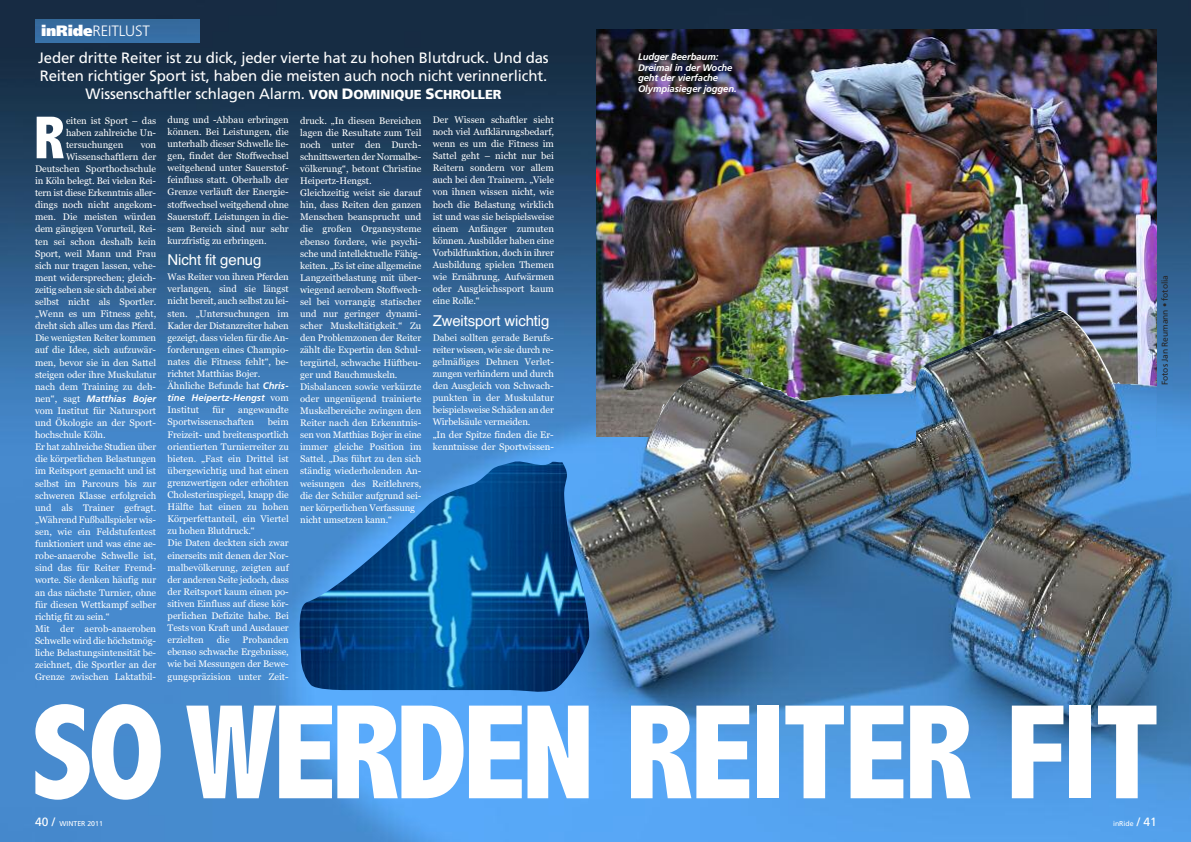
<style>
.page{position:relative;width:1191px;height:842px;background:#fff}
.page>*{position:absolute;margin:0;border:0;box-sizing:border-box;transform-origin:0 0}
.t1{font:800 condensed 136px "Abadi";letter-spacing:-.025em;color:#fff}
.t2{font:800 condensed 61px "Abadi";color:#fff}
.t3{font:15px/18px "Frutiger";letter-spacing:-.01em;color:#fff;text-align:center}
.t4{font:15px "Helvetica";letter-spacing:-.01em;color:#fff}
.t5{font:300 15px "Frutiger";letter-spacing:-.01em;color:#fff}
.t6{font:9.5px/12.1px "Georgia";color:#fff}
.t7{font:italic 700 9.5px/10.5px "Frutiger";letter-spacing:-.01em;color:#fff}
.t8{font:8.5px "Frutiger";letter-spacing:-.01em;color:#272627}
.t9{font:7px "Frutiger";color:#fff}
.s1{font-weight:900}
.s2{font-weight:900;font-size:13px}
.s3{font-family:"Frutiger";font-weight:700;font-style:italic}
.s4{font-family:"Georgia";font-weight:400;font-style:normal}
.s5{font-size:12px}
</style>
<div class="page">
<img style="left:34px;top:0;width:1157px;height:842px">
<img style="left:0;top:0;width:34px;height:842px">
<img style="left:596px;top:29px;width:561px;height:407px">
<img style="left:646px;top:367px;width:270px;height:81px">
<img style="left:916px;top:309px;width:241px;height:152px">
<div style="left:35px;top:19px;width:164px;height:23px;background:#366ba2"></div>
<img style="left:298px;top:460px;width:291px;height:233px">
<h3 class="t5" style="left:41px;top:24px;width:110px"><span class="s1">inRide</span>REITLUST</h3>
<h3 class="t3" style="left:38px;top:50px;width:512px">Jeder dritte Reiter ist zu dick, jeder vierte hat zu hohen Blutdruck. Und das<br>Reiten richtiger Sport ist, haben die meisten auch noch nicht verinnerlicht.<br>Wissenschaftler schlagen Alarm. <span class="s2">VON</span> <span class="s1">D</span><span class="s2">OMINIQUE</span> <span class="s1">S</span><span class="s2">CHROLLER</span></h3>
<p class="t6" style="left:66px;top:114px;width:92px;text-align:justify">eiten ist Sport – das haben zahlreiche Un&shy;tersuchungen</p>
<p class="t6" style="left:300px;top:114px;width:123px">druck. „In diesen Bereichen lagen die Resultate zum Teil noch unter den Durch&shy;schnittswerten der Normalbe&shy;völkerung“, betont Christine<br>Heipertz-Hengst.<br>Gleichzeitig weist sie darauf hin, dass Reiten den ganzen<br>Menschen beansprucht und die großen Organsysteme ebenso fordere, wie psychi&shy;sche und intellektuelle Fähig&shy;keiten. „Es ist eine allgemeine<br>Langzeitbelastung mit über&shy;wiegend aerobem Stoffwech&shy;sel bei vorrangig statischer und nur geringer dynami&shy;scher Muskeltätigkeit.“ Zu den Problemzonen der Reiter zählt die Expertin den Schul&shy;tergürtel, schwache Hüftbeu&shy;ger und Bauchmuskeln.<br>Disbalancen sowie verkürzte oder ungenügend trainierte<br>Muskelbereiche zwingen den<br>Reiter nach den Erkenntnis&shy;sen von Matthias Bojer in eine immer gleiche Position im<br>Sattel. „Das führt zu den sich ständig wiederholenden An&shy;weisungen des Reitlehrers, die der Schüler aufgrund sei&shy;ner körperlichen Verfassung nicht umsetzen kann.“</p>
<p class="t6" style="left:433px;top:114px;width:123px;text-align:justify">Der Wissen schaftler sieht noch viel Aufklärungsbedarf, wenn es um die Fitness im Sattel geht – nicht nur bei Reitern sondern vor allem auch bei den Trainern. „Viele von ihnen wissen nicht, wie hoch die Belastung wirklich ist und was sie beispielsweise einem Anfänger zumuten können. Ausbilder haben eine Vorbildfunktion, doch in ihrer Ausbildung spielen Themen wie Ernährung, Aufwärmen oder Ausgleichssport kaum eine Rolle.“</p>
<p class="t6" style="left:168px;top:114px;width:123px;text-align:justify">dung und -Abbau erbringen können. Bei Leistungen, die unterhalb dieser Schwelle lie&shy;gen, findet der Stoffwechsel weitgehend unter Sauerstof&shy;feinfluss statt. Oberhalb der Grenze verläuft der Energie&shy;stoffwechsel weitgehend ohne Sauerstoff. Leistungen in die&shy;sem Bereich sind nur sehr kurzfristig zu erbringen.</p>
<p class="t6" style="left:168px;top:271px;width:123px">Was Reiter von ihren Pferden verlangen, sind sie längst nicht bereit, auch selbst zu lei&shy;sten. „Untersuchungen im<br>Kader der Distanzreiter haben gezeigt, dass vielen für die An&shy;forderungen eines Champio&shy;nates die Fitness fehlt“, be&shy;richtet Matthias Bojer.<br>Ähnliche Befunde hat <span class="s3">Chris-</span></p>
<p class="t7" style="left:168px;top:393px;width:123px">tine Heipertz-Hengst <span class="s4">vom</span></p>
<p class="t6" style="left:168px;top:404px;width:33px">Institut</p>
<p class="t6" style="left:212px;top:404px;width:14px">für</p>
<h2 class="t2" style="left:34px;top:102px;width:32px">R</h2>
<p class="t6" style="left:35px;top:138px;width:123px;text-align:right">von<br>Wissenschaftlern der<br>Deutschen Sporthochschule in Köln belegt. Bei vielen Rei&shy;tern ist diese Erkenntnis aller&shy;dings noch nicht angekom&shy;men. Die meisten würden dem gängigen Vorurteil, Rei&shy;ten sei schon deshalb kein<br>Sport, weil Mann und Frau sich nur tragen lassen, vehe&shy;ment widersprechen; gleich&shy;zeitig sehen sie sich dabei aber selbst nicht als Sportler. „Wenn es um Fitness geht, dreht sich alles um das Pferd.<br>Die wenigsten Reiter kommen auf die Idee, sich aufzuwär&shy;men, bevor sie in den Sattel steigen oder ihre Muskulatur nach dem Training zu deh-</p>
<p class="t7" style="left:35px;top:394px;width:123px"><span class="s4">nen“, sagt</span> Matthias Bojer</p>
<p class="t6" style="left:35px;top:405px;width:123px">vom Institut für Natursport und Ökologie an der Sport&shy;hochschule Köln.<br>Er hat zahlreiche Studien über die körperlichen Belastungen im Reitsport gemacht und ist selbst im Parcours bis zur schweren Klasse erfolgreich und als Trainer gefragt. „Während Fußballspieler wis&shy;sen, wie ein Feldstufentest funktioniert und was eine ae&shy;robe-anaerobe Schwelle ist, sind das für Reiter Fremd&shy;worte. Sie denken häufig nur an das nächste Turnier, ohne für diesen Wettkampf selber richtig fit zu sein.“<br>Mit der aerob-anaeroben<br>Schwelle wird die höchstmög&shy;liche Belastungsintensität be&shy;zeichnet, die Sportler an der<br>Grenze zwischen Laktatbil-</p>
<h3 class="t4" style="left:168px;top:251px;width:95px">Nicht fit genug</h3>
<h3 class="t4" style="left:433px;top:312px;width:118px">Zweitsport wichtig</h3>
<p class="t6" style="left:433px;top:331px;width:123px">Dabei sollten gerade Berufs&shy;reiter wissen, wie sie durch re&shy;gelmäßiges Dehnen Verlet&shy;zungen verhindern und durch den Ausgleich von Schwach&shy;punkten in der Muskulatur beispielsweise Schäden an der<br>Wirbelsäule vermeiden.<br>„In der Spitze finden die Er&shy;kenntnisse der Sportwissen-</p>
<p class="t6" style="left:168px;top:404px;width:123px;text-indent:71px">angewandte<br>Sportwissenschaften</p>
<p class="t6" style="left:168px;top:416px;width:123px;text-indent:100px">beim<br>Freizeit- und breitensportlich orientierten Turnierreiter zu bieten. „Fast ein Drittel ist übergewichtig und hat einen grenzwertigen oder erhöhten<br>Cholesterinspiegel, knapp die<br>Hälfte hat einen zu hohen<br>Körperfettanteil, ein Viertel zu hohen Blutdruck.“<br>Die Daten deckten sich zwar einerseits mit denen der Nor&shy;malbevölkerung, zeigten auf der anderen Seite jedoch, dass der Reitsport kaum einen po&shy;sitiven Einfluss auf diese kör&shy;perlichen Defizite habe. Bei<br>Tests von Kraft und Ausdauer erzielten</p>
<p class="t6" style="left:168px;top:634px;width:123px;text-align:justify;text-indent:75px">Probanden ebenso schwache Ergebnisse, wie bei Messungen der Bewe&shy;gungspräzision unter Zeit-</p>
<p class="t6" style="left:217px;top:634px;width:14px">die</p>
<p class="t7" style="left:638px;top:52px;width:100px">Ludger Beerbaum:<br>Dreimal in der Woche geht der vierfache<br>Olympiasieger joggen.</p>
<p class="t8" style="left:1161px;top:385px;width:112px;rotate:-90deg">Fotos Jan Reumann • fotolia</p>
<h1 class="t1" style="left:31px;top:672px;width:1130px">SO WERDEN REITER FIT</h1>
<p class="t9" style="left:35px;top:820px;width:69px"><span class="s5">40 /</span> WINTER 2011</p>
<p class="t9" style="left:1113px;top:821px;width:45px">inRide <span class="s5">/ 41</span></p>
</div>
